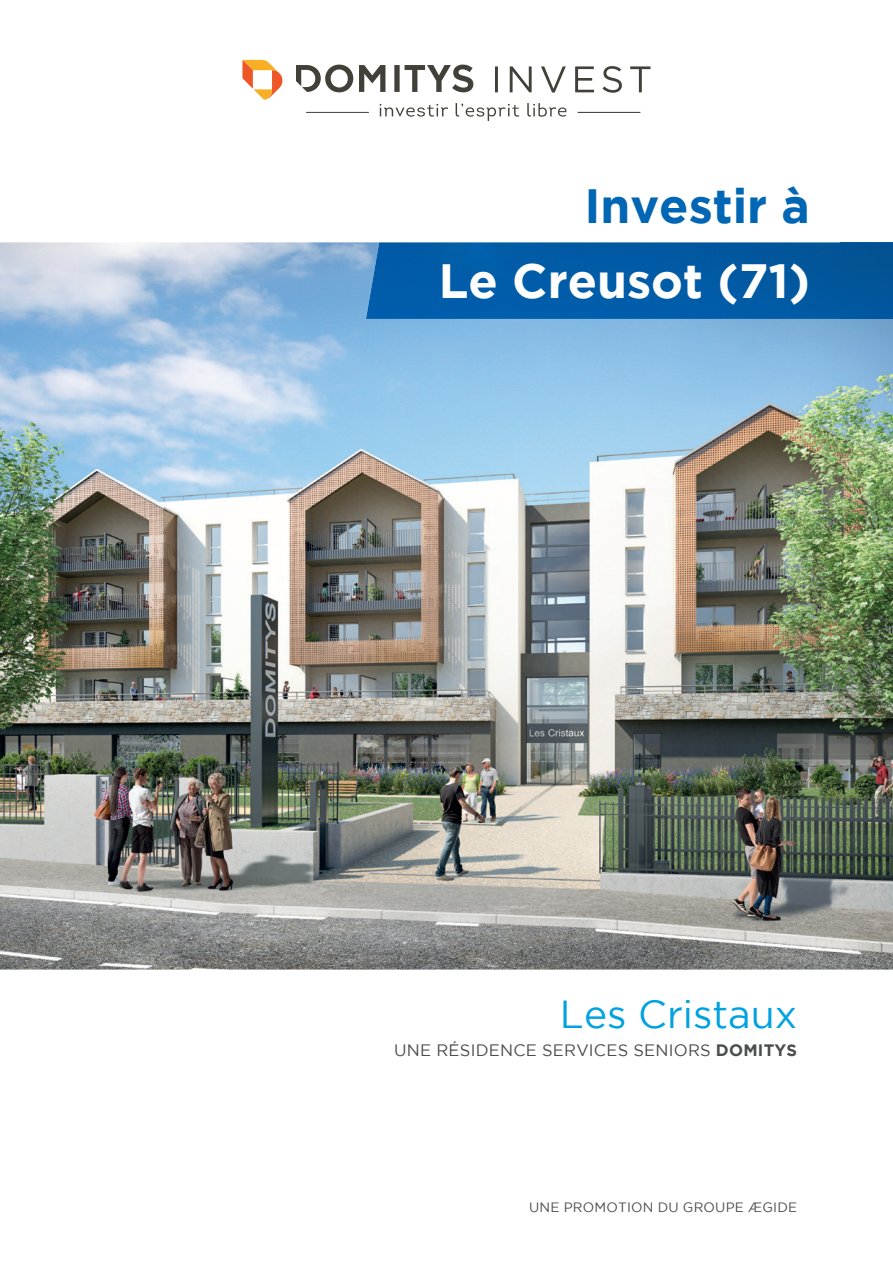
<style>
.page{position:relative;width:893px;height:1263px;background:#fff}
.page>*{position:absolute;margin:0;border:0;box-sizing:border-box;transform-origin:0 0}
.t1{font:700 48px "Gotham";color:#fff}
.t2{font:700 48px "Gotham";color:#0166b3}
.t3{font:39px "Gotham";color:#00a2df}
.t4{font:16.5px "Gotham";letter-spacing:.015em;color:#4b4c4d}
.t5{font:13.5px "Gotham";letter-spacing:.015em;color:#4b4c4d}
.s1{font-weight:700}
</style>
<div class="page">
<img style="left:0;top:242px;width:893px;height:727px">
<img style="left:366px;top:242px;width:527px;height:77px">
<svg style="left:495px;top:66px;width:155px;height:27px"></svg>
<svg style="left:296px;top:65px;width:177px;height:27px"></svg>
<svg style="left:242px;top:60px;width:40px;height:40px"></svg>
<hr style="left:306px;top:112px;width:63px;height:1px;background:#414039">
<hr style="left:578px;top:112px;width:62px;height:1px;background:#414039">
<svg style="left:380px;top:104px;width:68px;height:13px"></svg>
<svg style="left:456px;top:103px;width:63px;height:18px"></svg>
<svg style="left:527px;top:103px;width:40px;height:14px"></svg>
<h1 class="t2" style="left:584px;top:179px;width:227px">Investir à</h1>
<h1 class="t1" style="left:439px;top:253px;width:373px">Le Creusot (71)</h1>
<h2 class="t3" style="left:560px;top:992px;width:239px">Les Cristaux</h2>
<p class="t4" style="left:394px;top:1041px;width:404px">UNE RÉSIDENCE SERVICES SENIORS <span class="s1">DOMITYS</span></p>
<p class="t5" style="left:529px;top:1200px;width:270px">UNE PROMOTION DU GROUPE ÆGIDE</p>
</div>
